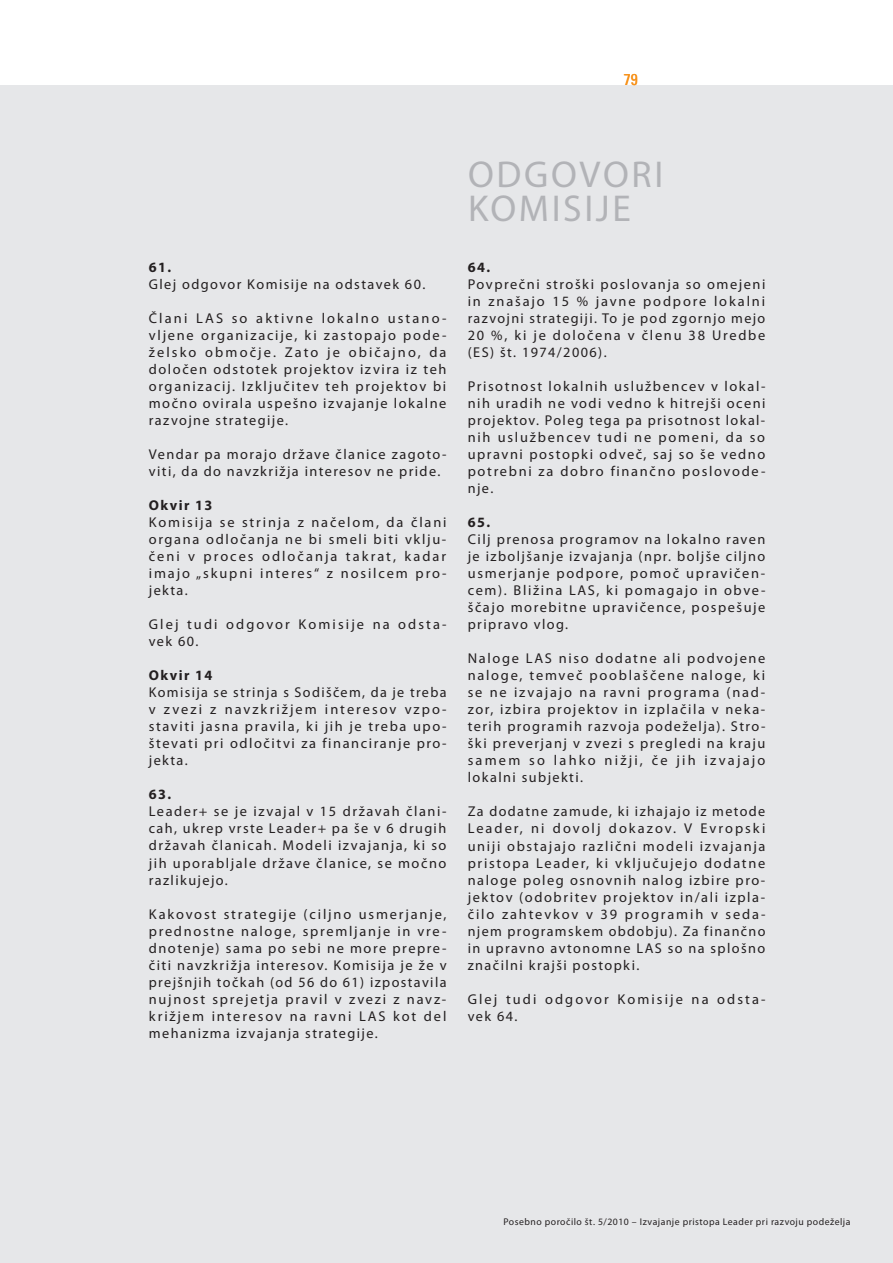
<style>
.page{position:relative;width:893px;height:1263px;background:#fff}
.page>*{position:absolute;margin:0;border:0;box-sizing:border-box;transform-origin:0 0}
.t1{font:37.5px "Myriad Pro";letter-spacing:.07em;color:#b2b3b7}
.t2{font:condensed 15.75px "Univers LT Std";color:#f7931d}
.t3{font:14.25px/17px "Myriad Pro";letter-spacing:.11em;color:#231f20;text-align:justify}
.t4{font:14.25px/17px "Myriad Pro";letter-spacing:.145em;color:#231f20}
.t5{font:700 14.25px "Myriad Pro";letter-spacing:.1em;color:#231f20}
.t6{font:9.75px "Myriad Pro";letter-spacing:.05em;color:#231f20}
</style>
<div class="page">
<div style="left:0;top:85px;width:893px;height:1178px;background:#e6e7e9"></div>
<p class="t2" style="left:624px;top:69px;width:15px">79</p>
<p class="t5" style="left:149px;top:258px;width:24px">61.</p>
<p class="t3" style="left:149px;top:276px;width:278px">Glej odgovor Komisije na odstavek 60.</p>
<p class="t3" style="left:149px;top:310px;width:66px">Člani LAS</p>
<p class="t3" style="left:149px;top:310px;width:299px;text-indent:83px">so aktivne lokalno ustano&shy;vljene organizacije, ki zastopajo pode&shy;želsko območje. Zato je običajno, da določen odstotek projektov izvira iz teh organizacij. Izključitev teh projektov bi močno ovirala uspešno izvajanje lokalne razvojne strategije.</p>
<p class="t3" style="left:149px;top:446px;width:299px">Vendar pa morajo države članice zagoto&shy;viti, da do navzkrižja interesov ne pride.</p>
<p class="t5" style="left:149px;top:496px;width:65px">Okvir 13</p>
<p class="t3" style="left:149px;top:514px;width:299px">Komisija se strinja z načelom, da člani organa odločanja ne bi smeli biti vklju&shy;čeni v proces odločanja takrat, kadar imajo „skupni interes“ z nosilcem pro&shy;jekta.</p>
<p class="t4" style="left:149px;top:616px;width:298px">Glej tudi odgovor Komisije na odsta&shy;vek 60.</p>
<p class="t5" style="left:149px;top:666px;width:65px">Okvir 14</p>
<p class="t3" style="left:149px;top:684px;width:299px">Komisija se strinja s Sodiščem, da je treba v zvezi z navzkrižjem interesov vzpo&shy;staviti jasna pravila, ki jih je treba upo&shy;števati pri odločitvi za financiranje pro&shy;jekta.</p>
<p class="t5" style="left:149px;top:785px;width:24px">63.</p>
<p class="t3" style="left:149px;top:803px;width:299px">Leader+ se je izvajal v 15 državah člani&shy;cah, ukrep vrste Leader+ pa še v 6 drugih državah članicah. Modeli izvajanja, ki so jih uporabljale države članice, se močno razlikujejo.</p>
<p class="t3" style="left:149px;top:905px;width:299px">Kakovost strategije (ciljno usmerjanje, prednostne naloge, spremljanje in vre&shy;dnotenje) sama po sebi ne more prepre&shy;čiti navzkrižja interesov. Komisija je že v prejšnjih točkah (od 56 do 61) izpostavila nujnost sprejetja pravil v zvezi z navz&shy;križjem interesov na ravni LAS kot del mehanizma izvajanja strategije.</p>
<h1 class="t1" style="left:468px;top:151px;width:109px">ODGOVOR</h1>
<h1 class="t1" style="left:654px;top:151px;width:10px">I</h1>
<h1 class="t1" style="left:468px;top:185px;width:146px">KOMISIJE</h1>
<p class="t5" style="left:468px;top:258px;width:24px">64.</p>
<p class="t3" style="left:468px;top:276px;width:299px">Povprečni stroški poslovanja so omejeni in znašajo 15 % javne podpore lokalni razvojni strategiji. To je pod zgornjo mejo 20 %, ki je določena v členu 38 Uredbe (ES) št. 1974/2006).</p>
<p class="t3" style="left:468px;top:378px;width:299px">Prisotnost lokalnih uslužbencev v lokal&shy;nih uradih ne vodi vedno k hitrejši oceni projektov. Poleg tega pa prisotnost lokal&shy;nih uslužbencev tudi ne pomeni, da so upravni postopki odveč, saj so še vedno potrebni za dobro finančno poslovode&shy;nje.</p>
<p class="t5" style="left:468px;top:513px;width:24px">65.</p>
<p class="t3" style="left:468px;top:531px;width:299px">Cilj prenosa programov na lokalno raven je izboljšanje izvajanja (npr. boljše ciljno usmerjanje podpore, pomoč upravičen&shy;cem). Bližina LAS, ki pomagajo in obve&shy;ščajo morebitne upravičence, pospešuje pripravo vlog.</p>
<p class="t3" style="left:468px;top:650px;width:299px">Naloge LAS niso dodatne ali podvojene naloge, temveč pooblaščene naloge, ki se ne izvajajo na ravni programa (nad&shy;zor, izbira projektov in izplačila v neka&shy;terih programih razvoja podeželja). Stro&shy;ški preverjanj v zvezi s pregledi na kraju samem so lahko nižji, če jih izvajajo lokalni subjekti.</p>
<p class="t3" style="left:468px;top:803px;width:299px">Za dodatne zamude, ki izhajajo iz metode Leader, ni dovolj dokazov. V Evropski uniji obstajajo različni modeli izvajanja pristopa Leader, ki vključujejo dodatne naloge poleg osnovnih nalog izbire pro&shy;jektov (odobritev projektov in/ali izpla&shy;čilo zahtevkov v 39 programih v seda&shy;njem programskem obdobju). Za finančno in upravno avtonomne LAS so na splošno značilni krajši postopki.</p>
<p class="t4" style="left:468px;top:990px;width:298px">Glej tudi odgovor Komisije na odsta&shy;vek 64.</p>
<p class="t6" style="left:504px;top:1215px;width:348px">Posebno poročilo št. 5/2010 – Izvajanje pristopa Leader pri razvoju podeželja</p>
</div>
